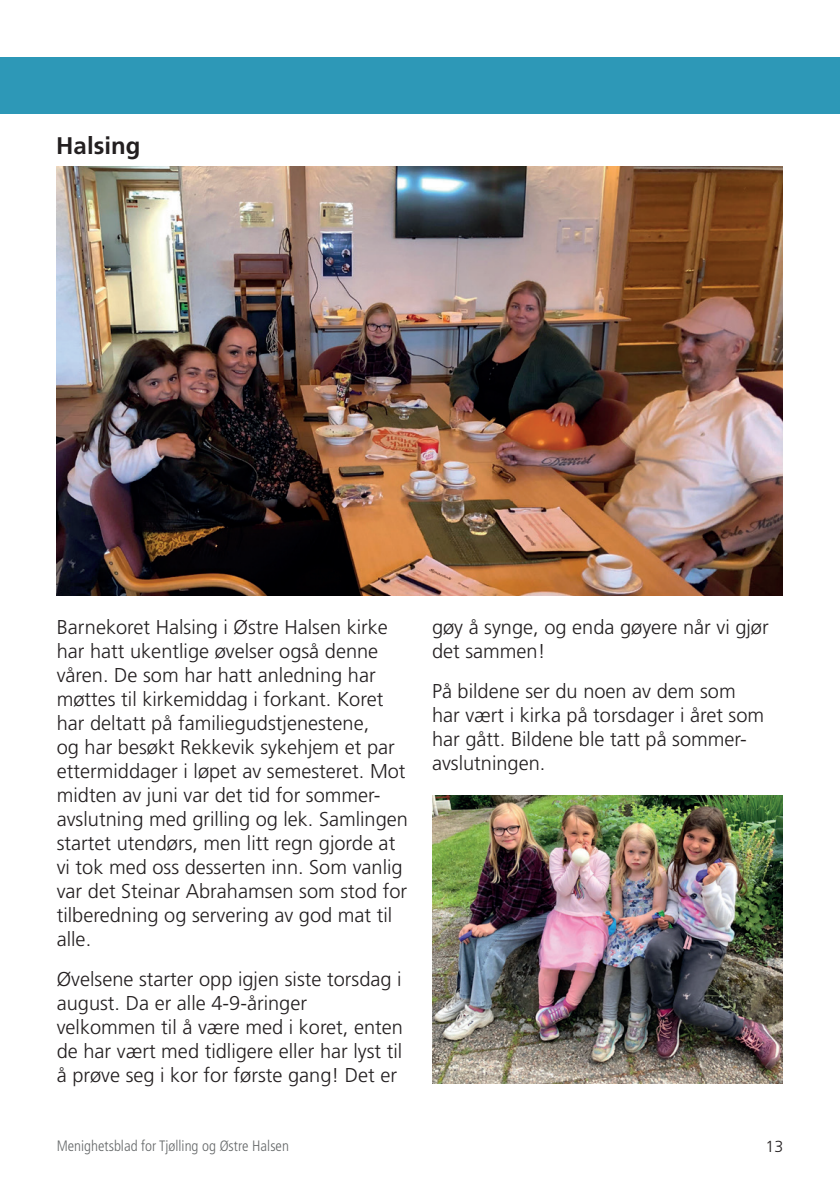
<style>
.page{position:relative;width:840px;height:1191px;background:#fff}
.page>*{position:absolute;margin:0;border:0;box-sizing:border-box;transform-origin:0 0}
.t1{font:700 24px "Frutiger";color:#231f20}
.t2{font:300 20px/24px "Frutiger";color:#231f20}
.t3{font:300 16px "Frutiger";color:#231f20}
.t4{font:300 condensed 15px "Frutiger";color:#66696a}
</style>
<div class="page">
<div style="left:0;top:57px;width:839px;height:56px;background:#2d98b7"></div>
<img style="left:432px;top:795px;width:350px;height:288px">
<img style="left:57px;top:167px;width:725px;height:428px">
<p class="t1" style="left:56px;top:132px;width:85px">Halsing</p>
<p class="t2" style="left:57px;top:615px;width:350px">Barnekoret Halsing i Østre Halsen kirke har hatt ukentlige øvelser også denne våren. De som har hatt anledning har møttes til kirkemiddag i forkant. Koret har deltatt på familiegudstjenestene,<br>og har besøkt Rekkevik sykehjem et par ettermiddager i løpet av semesteret. Mot midten av juni var det tid for sommer-</p>
<p class="t2" style="left:57px;top:807px;width:352px">avslutning med grilling og lek. Samlingen startet utendørs, men litt regn gjorde at vi tok med oss desserten inn. Som vanlig var det Steinar Abrahamsen som stod for tilberedning og servering av god mat til alle.</p>
<p class="t2" style="left:57px;top:967px;width:346px">Øvelsene starter opp igjen siste torsdag i august. Da er alle 4-9-åringer</p>
<p class="t2" style="left:57px;top:1015px;width:347px;text-align:justify">velkommen til å være med i koret, enten de har vært med tidligere eller har lyst til å prøve seg i kor for første gang! Det er</p>
<p class="t2" style="left:432px;top:615px;width:338px">gøy å synge, og enda gøyere når vi gjør det sammen!</p>
<p class="t2" style="left:432px;top:679px;width:305px">På bildene ser du noen av dem som</p>
<p class="t2" style="left:432px;top:703px;width:333px">har vært i kirka på torsdager i året som har gått. Bildene ble tatt på sommer-</p>
<p class="t2" style="left:432px;top:751px;width:115px">avslutningen.</p>
<p class="t4" style="left:57px;top:1137px;width:233px">Menighetsblad for Tjølling og Østre Halsen</p>
<p class="t3" style="left:765px;top:1137px;width:19px">13</p>
</div>
